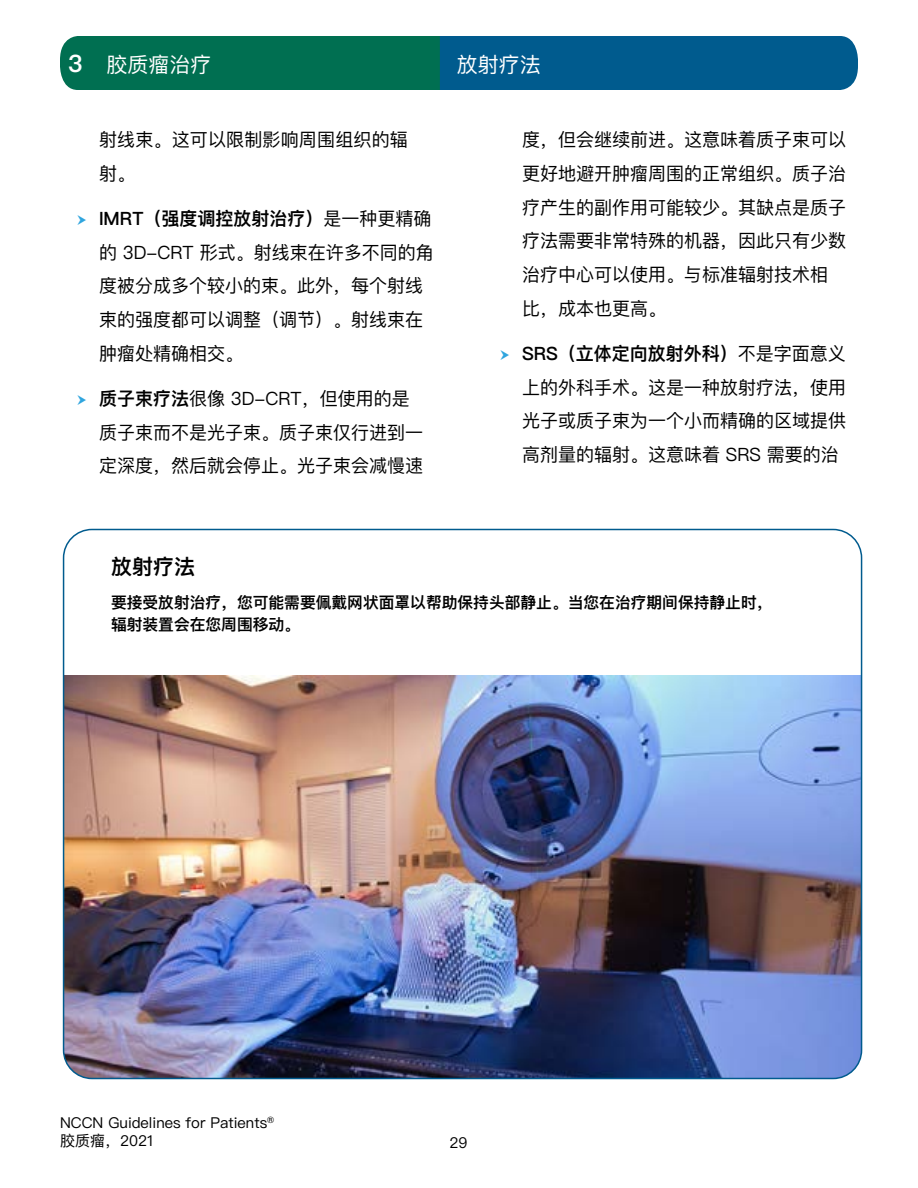
<style>
.page{position:relative;width:918px;height:1188px;background:#fff}
.page>*{position:absolute;margin:0;border:0;box-sizing:border-box;transform-origin:0 0}
.t1{font:21px "Ping Fang SC";color:#fff}
.t2{font:600 21px "Ping Fang SC";color:#000}
.t3{font:18.3px/33.8px "Ping Fang SC";color:#000}
.t4{font:600 15.75px/22.5px "Ping Fang SC";color:#000}
.t5{font:15px/18px "Ping Fang SC";color:#000}
.s1{font-weight:600;font-size:24px}
.s2{font-weight:600}
</style>
<div class="page">
<svg style="left:60px;top:36px;width:798px;height:54px;background:#016572"></svg>
<img style="left:64px;top:675px;width:798px;height:403px">
<p class="t1" style="left:68px;top:51px;width:145px"><span class="s1">3</span> 胶质瘤治疗</p>
<p class="t1" style="left:457px;top:51px;width:85px">放射疗法</p>
<p class="t3" style="left:99px;top:123px;width:310px">射线束。这可以限制影响周围组织的辐射。</p>
<p class="t3" style="left:99px;top:201px;width:336px"><span class="s2">IMRT（强度调控放射治疗）</span>是一种更精确的 3D-CRT 形式。射线束在许多不同的角度被分成多个较小的束。此外，每个射线束的强度都可以调整（调节）。射线束在肿瘤处精确相交。</p>
<p class="t3" style="left:99px;top:381px;width:325px"><span class="s2">质子束疗法</span>很像 3D-CRT，但使用的是质子束而不是光子束。质子束仅行进到一定深度，然后就会停止。光子束会减慢速</p>
<p class="t3" style="left:522px;top:123px;width:325px">度，但会继续前进。这意味着质子束可以更好地避开肿瘤周围的正常组织。质子治疗产生的副作用可能较少。其缺点是质子疗法需要非常特殊的机器，因此只有少数治疗中心可以使用。与标准辐射技术相比，成本也更高。</p>
<p class="t3" style="left:522px;top:336px;width:325px;text-align:justify"><span class="s2">SRS（立体定向放射外科）</span>不是字面意义上的外科手术。这是一种放射疗法，使用光子或质子束为一个小而精确的区域提供高剂量的辐射。这意味着 SRS 需要的治</p>
<p class="t2" style="left:111px;top:553px;width:85px">放射疗法</p>
<p class="t4" style="left:111px;top:590px;width:663px">要接受放射治疗，您可能需要佩戴网状面罩以帮助保持头部静止。当您在治疗期间保持静止时，辐射装置会在您周围移动。</p>
<p class="t5" style="left:60px;top:1113px;width:216px">NCCN Guidelines for Patients<sup>®</sup>胶质瘤，2021</p>
<p class="t5" style="left:449px;top:1133px;width:19px">29</p>
</div>
